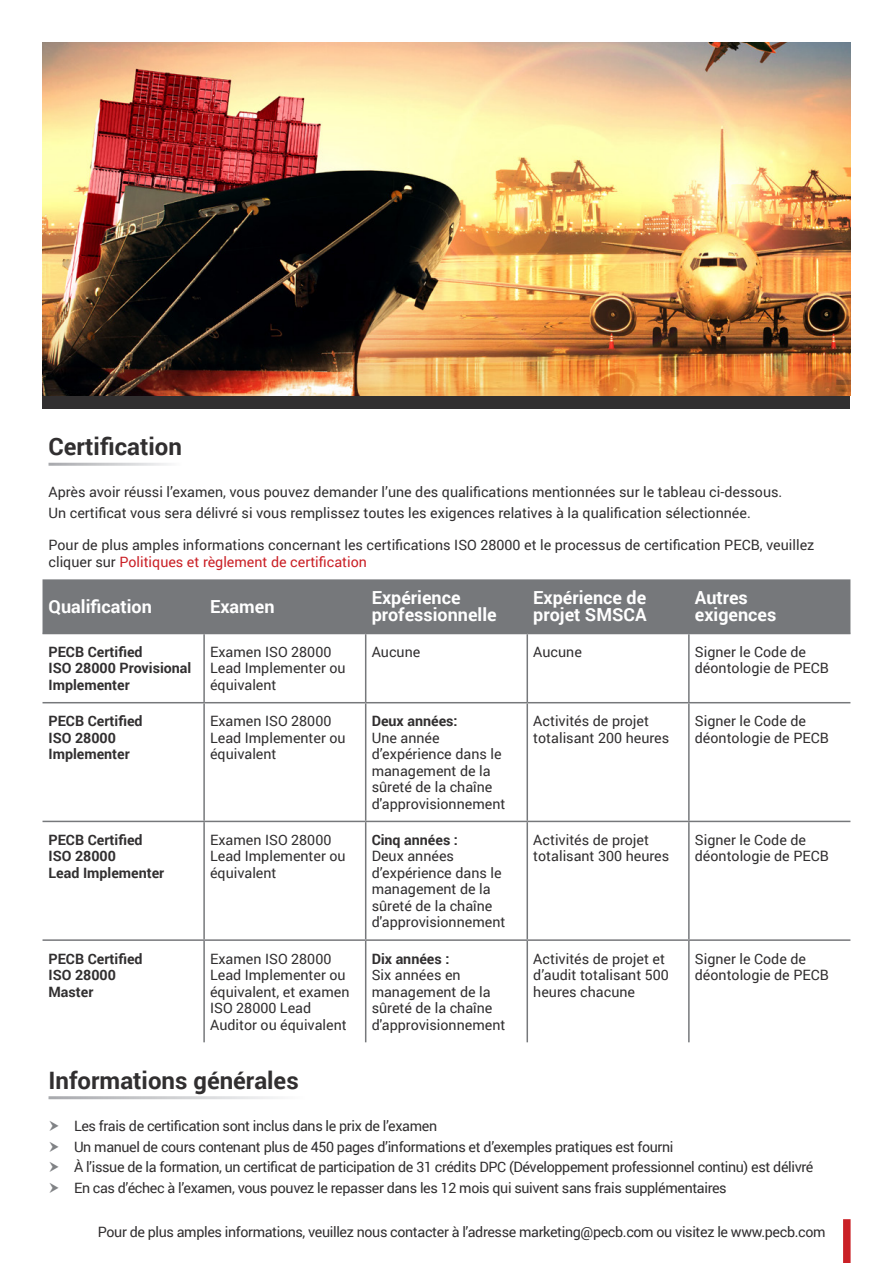
<style>
.page{position:relative;width:893px;height:1263px;background:#fff}
.page>*{position:absolute;margin:0;border:0;box-sizing:border-box;transform-origin:0 0}
.t1{font:700 24px "Roboto";color:#312f30}
.t2{font:700 18px/16.5px "Roboto";color:#fff}
.Bullet_Points{font:14.25px/16.5px "Roboto";color:#312f30}
.Bullet_Points-2{font:14.25px "Roboto";letter-spacing:-.025em;color:#312f30}
.t3{font:700 14.25px/16.5px "Roboto";color:#312f30}
.s1{color:#ca2026}
.s2{font-weight:700}
</style>
<div class="page">
<div style="left:843px;top:1219px;width:8px;height:44px;background:#ca2026"></div>
<div style="left:43px;top:394px;width:807px;height:15px;background:#312f30"></div>
<div style="left:43px;top:579px;width:807px;height:54px;background:#76787b"></div>
<hr style="left:43px;top:939px;width:161px;height:2px;background:#76787b">
<hr style="left:204px;top:939px;width:162px;height:2px;background:#76787b">
<hr style="left:366px;top:939px;width:161px;height:2px;background:#76787b">
<hr style="left:527px;top:939px;width:162px;height:2px;background:#76787b">
<hr style="left:689px;top:939px;width:161px;height:2px;background:#76787b">
<hr style="left:203px;top:634px;width:2px;height:68px;background:#76787b">
<hr style="left:365px;top:634px;width:1px;height:68px;background:#76787b">
<hr style="left:526px;top:634px;width:2px;height:68px;background:#76787b">
<hr style="left:688px;top:634px;width:2px;height:68px;background:#76787b">
<hr style="left:43px;top:702px;width:161px;height:1px;background:#76787b">
<hr style="left:204px;top:702px;width:162px;height:1px;background:#76787b">
<hr style="left:203px;top:703px;width:2px;height:118px;background:#76787b">
<hr style="left:366px;top:702px;width:161px;height:1px;background:#76787b">
<hr style="left:365px;top:703px;width:1px;height:118px;background:#76787b">
<hr style="left:527px;top:702px;width:162px;height:1px;background:#76787b">
<hr style="left:526px;top:703px;width:2px;height:118px;background:#76787b">
<hr style="left:689px;top:702px;width:161px;height:1px;background:#76787b">
<hr style="left:688px;top:703px;width:2px;height:118px;background:#76787b">
<hr style="left:43px;top:821px;width:161px;height:1px;background:#76787b">
<hr style="left:204px;top:821px;width:162px;height:1px;background:#76787b">
<hr style="left:203px;top:822px;width:2px;height:117px;background:#76787b">
<hr style="left:366px;top:821px;width:161px;height:1px;background:#76787b">
<hr style="left:365px;top:822px;width:1px;height:117px;background:#76787b">
<hr style="left:527px;top:821px;width:162px;height:1px;background:#76787b">
<hr style="left:526px;top:822px;width:2px;height:117px;background:#76787b">
<hr style="left:689px;top:821px;width:161px;height:1px;background:#76787b">
<hr style="left:688px;top:822px;width:2px;height:117px;background:#76787b">
<hr style="left:203px;top:941px;width:2px;height:101px;background:#76787b">
<hr style="left:365px;top:941px;width:1px;height:101px;background:#76787b">
<hr style="left:526px;top:941px;width:2px;height:101px;background:#76787b">
<hr style="left:688px;top:941px;width:2px;height:101px;background:#76787b">
<hr style="left:43px;top:633px;width:161px;height:1px;background:#76787b">
<hr style="left:204px;top:633px;width:162px;height:1px;background:#76787b">
<hr style="left:366px;top:633px;width:161px;height:1px;background:#76787b">
<hr style="left:527px;top:633px;width:162px;height:1px;background:#76787b">
<hr style="left:689px;top:633px;width:161px;height:1px;background:#76787b">
<img style="left:43px;top:43px;width:807px;height:352px">
<p class="t1" style="left:49px;top:430px;width:135px">Certification</p>
<p class="Bullet_Points" style="left:49px;top:484px;width:735px">Après avoir réussi l’examen, vous pouvez demander l’une des qualifications mentionnées sur le tableau ci-dessous.</p>
<p class="Bullet_Points" style="left:49px;top:504px;width:704px">Un certificat vous sera délivré si vous remplissez toutes les exigences relatives à la qualification sélectionnée.</p>
<p class="Bullet_Points" style="left:49px;top:536px;width:767px">Pour de plus amples informations concernant les certifications ISO 28000 et le processus de certification PECB, veuillez cliquer sur <span class="s1">Politiques et règlement de certification</span></p>
<p class="t2" style="left:49px;top:597px;width:105px">Qualification</p>
<p class="t2" style="left:210px;top:597px;width:66px">Examen</p>
<p class="t2" style="left:372px;top:589px;width:90px">Expérience</p>
<p class="t2" style="left:533px;top:589px;width:115px">Expérience de projet SMSCA</p>
<p class="t2" style="left:695px;top:589px;width:55px">Autres</p>
<p class="t2" style="left:372px;top:605px;width:127px">professionnelle</p>
<p class="t2" style="left:695px;top:605px;width:83px">exigences</p>
<p class="t3" style="left:49px;top:643px;width:96px">PECB Certified</p>
<p class="t3" style="left:49px;top:659px;width:144px">ISO 28000 Provisional<br>Implementer</p>
<p class="t3" style="left:49px;top:712px;width:96px">PECB Certified</p>
<p class="t3" style="left:49px;top:729px;width:83px">ISO 28000<br>Implementer</p>
<p class="t3" style="left:49px;top:831px;width:96px">PECB Certified</p>
<p class="t3" style="left:49px;top:847px;width:69px">ISO 28000</p>
<p class="t3" style="left:49px;top:864px;width:117px">Lead Implementer</p>
<p class="t3" style="left:49px;top:950px;width:96px">PECB Certified</p>
<p class="t3" style="left:49px;top:966px;width:69px">ISO 28000</p>
<p class="t3" style="left:49px;top:983px;width:46px">Master</p>
<p class="Bullet_Points" style="left:210px;top:643px;width:137px">Examen ISO 28000<br>Lead Implementer ou équivalent</p>
<p class="Bullet_Points" style="left:372px;top:643px;width:50px">Aucune</p>
<p class="Bullet_Points" style="left:533px;top:643px;width:50px">Aucune</p>
<p class="Bullet_Points" style="left:695px;top:643px;width:136px">Signer le Code de déontologie de PECB</p>
<p class="Bullet_Points" style="left:210px;top:712px;width:137px">Examen ISO 28000<br>Lead Implementer ou équivalent</p>
<p class="Bullet_Points" style="left:372px;top:712px;width:135px"><span class="s2">Deux années:<br></span>Une année d’expérience dans le management de la sûreté de la chaîne d'approvisionnement</p>
<p class="Bullet_Points" style="left:533px;top:712px;width:137px">Activités de projet totalisant 200 heures</p>
<p class="Bullet_Points" style="left:695px;top:712px;width:136px">Signer le Code de déontologie de PECB</p>
<p class="Bullet_Points" style="left:210px;top:831px;width:137px">Examen ISO 28000<br>Lead Implementer ou équivalent</p>
<p class="Bullet_Points" style="left:372px;top:831px;width:135px"><span class="s2">Cinq années :<br></span>Deux années d’expérience dans le management de la sûreté de la chaîne d'approvisionnement</p>
<p class="Bullet_Points" style="left:533px;top:831px;width:137px">Activités de projet totalisant 300 heures</p>
<p class="Bullet_Points" style="left:695px;top:831px;width:136px">Signer le Code de déontologie de PECB</p>
<p class="Bullet_Points" style="left:210px;top:950px;width:141px">Examen ISO 28000<br>Lead Implementer ou équivalent, et examen<br>ISO 28000 Lead<br>Auditor ou équivalent</p>
<p class="t3" style="left:372px;top:950px;width:79px">Dix années :</p>
<p class="Bullet_Points" style="left:372px;top:966px;width:135px">Six années en management de la sûreté de la chaîne d'approvisionnement</p>
<p class="Bullet_Points" style="left:533px;top:950px;width:137px">Activités de projet et d’audit totalisant 500 heures chacune</p>
<p class="Bullet_Points" style="left:695px;top:950px;width:136px">Signer le Code de déontologie de PECB</p>
<p class="t1" style="left:49px;top:1063px;width:252px">Informations générales</p>
<p class="Bullet_Points-2" style="left:74px;top:1116px;width:365px">Les frais de certification sont inclus dans le prix de l’examen</p>
<p class="Bullet_Points-2" style="left:74px;top:1136px;width:601px">Un manuel de cours contenant plus de 450 pages d’informations et d’exemples pratiques est fourni</p>
<p class="Bullet_Points-2" style="left:74px;top:1157px;width:741px">À l’issue de la formation, un certificat de participation de 31 crédits DPC (Développement professionnel continu) est délivré</p>
<p class="Bullet_Points-2" style="left:74px;top:1178px;width:654px">En cas d’échec à l’examen, vous pouvez le repasser dans les 12 mois qui suivent sans frais supplémentaires</p>
<p class="Bullet_Points-2" style="left:98px;top:1221px;width:729px">Pour de plus amples informations, veuillez nous contacter à l’adresse marketing@pecb.com ou visitez le www.pecb.com</p>
</div>
